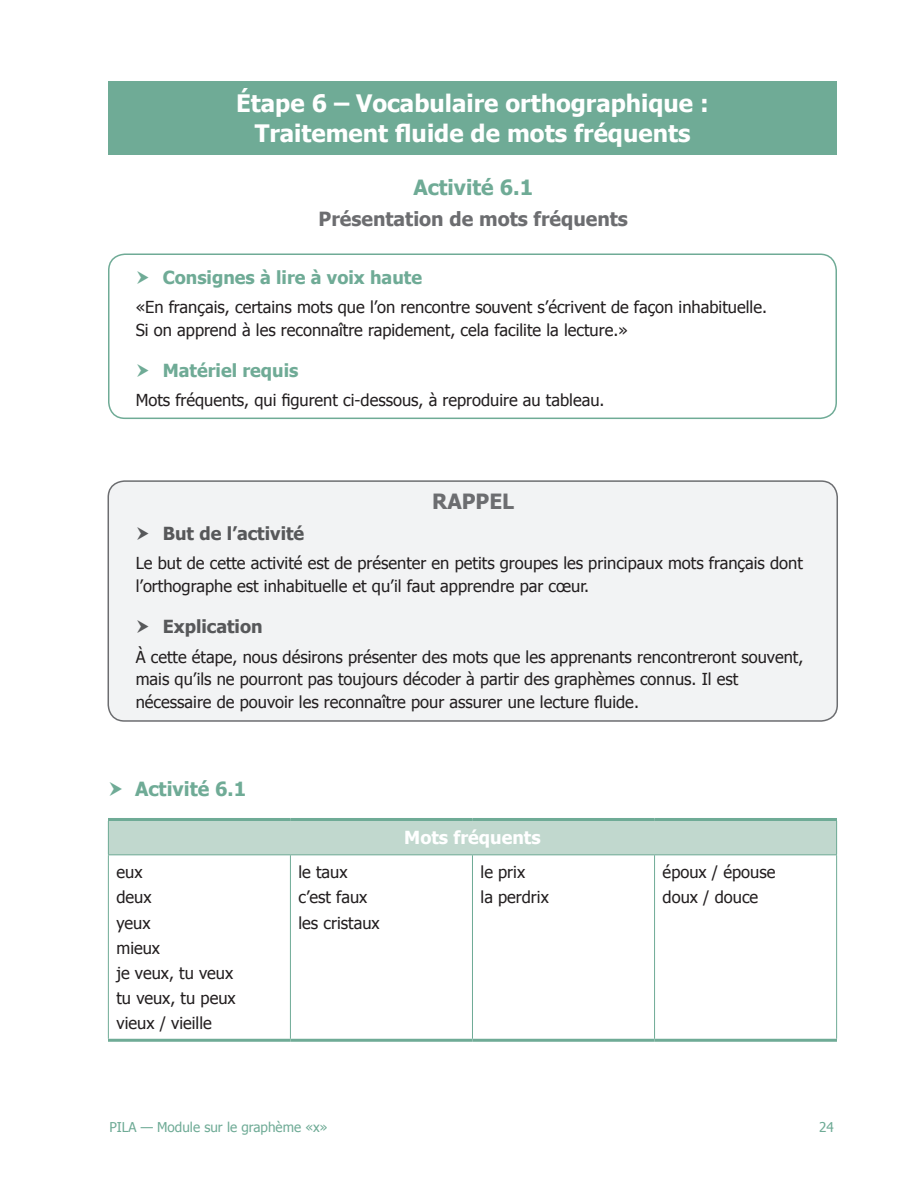
<style>
.page{position:relative;width:918px;height:1188px;background:#fff}
.page>*{position:absolute;margin:0;border:0;box-sizing:border-box;transform-origin:0 0}
.Étape_-_titre_blanc{font:700 24px/30px "Tahoma";color:#fff;text-align:center}
.Activité_-_titre_mau{font:700 21px "Tahoma";color:#6fab96}
.Rappel{font:700 21px "Tahoma";color:#6c6d70}
.Activité_-_sous-titr{font:700 19.5px "Tahoma";color:#6c6d70}
.Activité_x_x_mauve{font:700 19.5px "Tahoma";color:#6fab96}
.Activité_-_boîte_mau{font:700 18px "Tahoma";color:#6fab96}
.Rappel_But_Explicati{font:700 18px "Tahoma";color:#57585a}
.Tableau_titre_blanc{font:700 18px "Tahoma";color:#fff}
.Activité_-_boîte_tex{font:16.5px/22.5px "Tahoma";color:#231f20}
.Tableau_texte_noir{font:16.5px "Tahoma";color:#231f20}
.t1{font:13.5px "Tahoma";color:#6fab96}
</style>
<div class="page">
<div style="left:108px;top:481px;width:729px;height:240px;background:#f2f3f4;border-radius:16px"></div>
<div style="left:108px;top:480px;width:730px;height:242px;border:2px solid #6c6d70;border-radius:16px"></div>
<div style="left:108px;top:254px;width:729px;height:165px;border:2px solid #6fab96;border-radius:16px"></div>
<div style="left:108px;top:81px;width:729px;height:73px;background:#6fab96"></div>
<div style="left:108px;top:819px;width:729px;height:36px;background:#c1d8ce"></div>
<hr style="left:108px;top:855px;width:1px;height:184px;background:#6fab96">
<hr style="left:108px;top:854px;width:182px;height:1px;background:#6fab96">
<hr style="left:290px;top:854px;width:182px;height:1px;background:#6fab96">
<hr style="left:108px;top:1039px;width:182px;height:3px;background:#6fab96">
<hr style="left:290px;top:1039px;width:182px;height:3px;background:#6fab96">
<hr style="left:290px;top:855px;width:1px;height:184px;background:#6fab96">
<hr style="left:472px;top:855px;width:1px;height:184px;background:#6fab96">
<hr style="left:472px;top:854px;width:183px;height:1px;background:#6fab96">
<hr style="left:655px;top:854px;width:182px;height:1px;background:#6fab96">
<hr style="left:654px;top:855px;width:1px;height:184px;background:#6fab96">
<hr style="left:836px;top:855px;width:1px;height:184px;background:#6fab96">
<hr style="left:472px;top:1039px;width:183px;height:3px;background:#6fab96">
<hr style="left:655px;top:1039px;width:182px;height:3px;background:#6fab96">
<hr style="left:108px;top:818px;width:182px;height:3px;background:#6fab96">
<hr style="left:290px;top:818px;width:182px;height:3px;background:#6fab96">
<hr style="left:472px;top:818px;width:183px;height:3px;background:#6fab96">
<hr style="left:655px;top:818px;width:182px;height:3px;background:#6fab96">
<hr style="left:108px;top:821px;width:1px;height:33px;background:#6fab96">
<hr style="left:836px;top:821px;width:1px;height:33px;background:#6fab96">
<p class="Étape_-_titre_blanc" style="left:236px;top:87px;width:474px">Étape 6 – Vocabulaire orthographique :<br>Traitement fluide de mots fréquents</p>
<p class="Activité_-_titre_mau" style="left:413px;top:173px;width:121px">Activité 6.1</p>
<p class="Activité_-_sous-titr" style="left:319px;top:205px;width:311px">Présentation de mots fréquents</p>
<p class="Activité_-_boîte_mau" style="left:163px;top:264px;width:261px">Consignes à lire à voix haute</p>
<p class="Activité_-_boîte_tex" style="left:136px;top:295px;width:633px">«En français, certains mots que l’on rencontre souvent s’écrivent de façon inhabituelle.<br>Si on apprend à les reconnaître rapidement, cela facilite la lecture.»</p>
<p class="Activité_-_boîte_mau" style="left:163px;top:358px;width:137px">Matériel requis</p>
<p class="Activité_-_boîte_tex" style="left:136px;top:388px;width:470px">Mots fréquents, qui figurent ci-dessous, à reproduire au tableau.</p>
<p class="Rappel" style="left:432px;top:487px;width:70px">RAPPEL</p>
<p class="Rappel_But_Explicati" style="left:163px;top:520px;width:143px">But de l’activité</p>
<p class="Activité_-_boîte_tex" style="left:136px;top:551px;width:669px">Le but de cette activité est de présenter en petits groupes les principaux mots français dont l’orthographe est inhabituelle et qu’il faut apprendre par cœur.</p>
<p class="Rappel_But_Explicati" style="left:163px;top:614px;width:101px">Explication</p>
<p class="Activité_-_boîte_tex" style="left:136px;top:645px;width:669px">À cette étape, nous désirons présenter des mots que les apprenants rencontreront souvent, mais qu’ils ne pourront pas toujours décoder à partir des graphèmes connus. Il est nécessaire de pouvoir les reconnaître pour assurer une lecture fluide.</p>
<p class="Activité_x_x_mauve" style="left:135px;top:775px;width:113px">Activité 6.1</p>
<p class="Tableau_texte_noir" style="left:116px;top:861px;width:28px">eux</p>
<p class="Tableau_texte_noir" style="left:116px;top:886px;width:37px">deux</p>
<p class="Tableau_texte_noir" style="left:116px;top:912px;width:36px">yeux</p>
<p class="Tableau_texte_noir" style="left:116px;top:937px;width:45px">mieux</p>
<p class="Tableau_texte_noir" style="left:116px;top:962px;width:118px">je veux, tu veux</p>
<p class="Tableau_texte_noir" style="left:116px;top:987px;width:121px">tu veux, tu peux</p>
<p class="Tableau_texte_noir" style="left:116px;top:1012px;width:97px">vieux / vieille</p>
<p class="Tableau_texte_noir" style="left:299px;top:861px;width:51px">le taux</p>
<p class="Tableau_texte_noir" style="left:299px;top:886px;width:70px">c’est faux</p>
<p class="Tableau_texte_noir" style="left:299px;top:912px;width:83px">les cristaux</p>
<p class="Tableau_titre_blanc" style="left:404px;top:825px;width:138px">Mots fréquents</p>
<p class="Tableau_texte_noir" style="left:481px;top:861px;width:46px">le prix</p>
<p class="Tableau_texte_noir" style="left:481px;top:886px;width:70px">la perdrix</p>
<p class="Tableau_texte_noir" style="left:663px;top:861px;width:114px">époux / épouse</p>
<p class="Tableau_texte_noir" style="left:663px;top:886px;width:97px">doux / douce</p>
<p class="t1" style="left:110px;top:1118px;width:220px">PILA — Module sur le graphème «x»</p>
<p class="t1" style="left:819px;top:1118px;width:16px">24</p>
</div>
